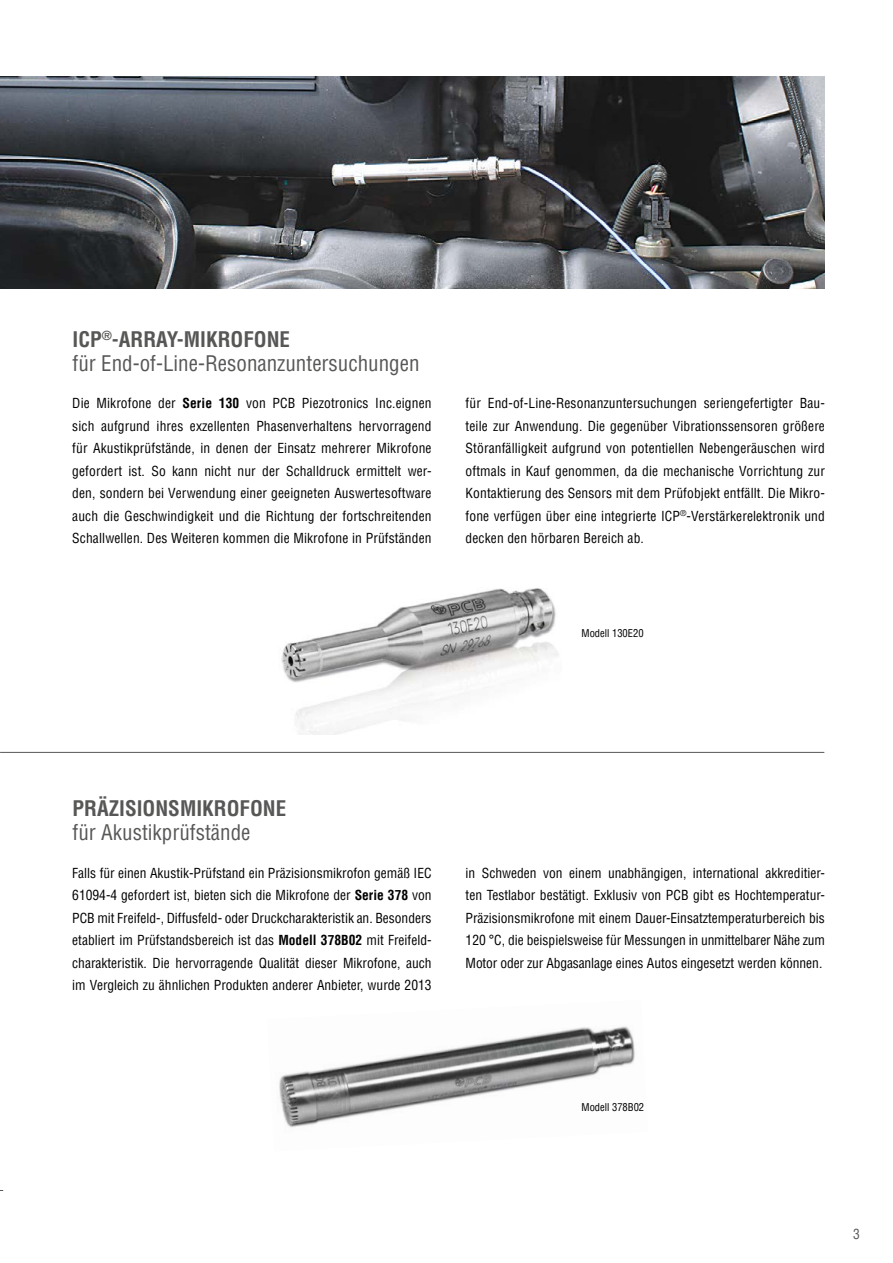
<style>
.page{position:relative;width:893px;height:1263px;background:#fff}
.page>*{position:absolute;margin:0;border:0;box-sizing:border-box;transform-origin:0 0}
.t1{font:condensed 21px/24px "Helvetica LT Pro";color:#575756}
.t2{font:700 condensed 21px "Helvetica LT Pro";color:#575756}
.t3{font:condensed 13.5px/22.5px "Helvetica LT Pro";color:#000;text-align:justify}
.t4{font:condensed 13.5px "Helvetica LT Pro";color:#575756}
.t5{font:condensed 10.5px "Helvetica LT Pro";color:#000}
.s1{font-weight:700}
</style>
<div class="page">
<img style="left:281px;top:588px;width:277px;height:146px">
<img style="left:279px;top:1026px;width:356px;height:102px">
<img style="left:0;top:77px;width:824px;height:212px">
<hr style="left:0;top:752px;width:824px;height:1px;background:#575756">
<h1 class="t1" style="left:73px;top:327px;width:348px"><span class="s1">ICP</span><sup>®</sup><span class="s1">-ARRAY-MIKROFONE<br></span>für End-of-Line-Resonanzuntersuchungen</h1>
<p class="t3" style="left:72px;top:392px;width:361px">Die Mikrofone der <span class="s1">Serie 130</span> von PCB Piezotronics Inc.eignen sich aufgrund ihres exzellenten Phasenverhaltens hervorragend für Akustikprüfstände, in denen der Einsatz mehrerer Mikrofone gefordert ist. So kann nicht nur der Schalldruck ermittelt wer&shy;den, sondern bei Verwendung einer geeigneten Auswertesoftware auch die Geschwindigkeit und die Richtung der fortschreitenden Schallwellen. Des Weiteren kommen die Mikrofone in Prüfständen</p>
<p class="t3" style="left:466px;top:392px;width:361px">für End-of-Line-Resonanzuntersuchungen seriengefertigter Bau&shy;teile zur Anwendung. Die gegenüber Vibrationssensoren größere Störanfälligkeit aufgrund von potentiellen Nebengeräuschen wird oftmals in Kauf genommen, da die mechanische Vorrichtung zur Kontaktierung des Sensors mit dem Prüfobjekt entfällt. Die Mikro&shy;fone verfügen über eine integrierte ICP<sup>®</sup>-Verstärkerelektronik und decken den hörbaren Bereich ab.</p>
<p class="t5" style="left:581px;top:626px;width:64px">Modell 130E20</p>
<h1 class="t2" style="left:73px;top:794px;width:215px">PRÄZISIONSMIKROFONE</h1>
<h1 class="t1" style="left:73px;top:820px;width:179px">für Akustikprüfstände</h1>
<p class="t3" style="left:72px;top:861px;width:361px">Falls für einen Akustik-Prüfstand ein Präzisionsmikrofon gemäß IEC 61094-4 gefordert ist, bieten sich die Mikrofone der <span class="s1">Serie 378</span> von PCB mit Freifeld-, Diffusfeld- oder Druckcharakteristik an. Besonders etabliert im Prüfstandsbereich ist das <span class="s1">Modell 378B02</span> mit Freifeld&shy;charakteristik. Die hervorragende Qualität dieser Mikrofone, auch im Vergleich zu ähnlichen Produkten anderer Anbieter, wurde 2013</p>
<p class="t3" style="left:466px;top:861px;width:361px">in Schweden von einem unabhängigen, international akkreditier&shy;ten Testlabor bestätigt. Exklusiv von PCB gibt es Hochtemperatur-Präzisionsmikrofone mit einem Dauer-Einsatztemperaturbereich bis 120 °C, die beispielsweise für Messungen in unmittelbarer Nähe zum Motor oder zur Abgasanlage eines Autos eingesetzt werden können.</p>
<p class="t5" style="left:581px;top:1101px;width:64px">Modell 378B02</p>
<p class="t4" style="left:853px;top:1225px;width:8px">3</p>
</div>
